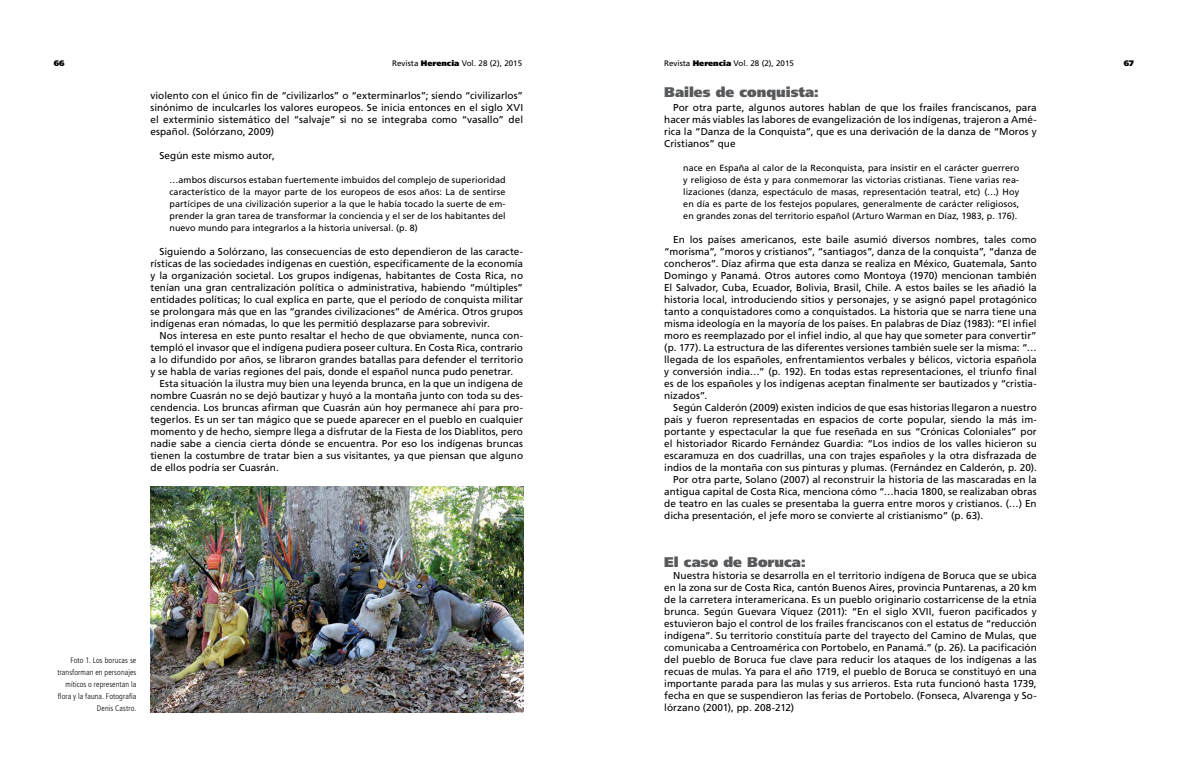
<style>
.page{position:relative;width:1188px;height:774px;background:#fff}
.page>*{position:absolute;margin:0;border:0;box-sizing:border-box;transform-origin:0 0}
.t1{font:900 14px "Frutiger";color:#58595b}
.t2{font:10px/12px "Frutiger";letter-spacing:.005em;color:#000;text-align:justify}
.t3{font:9px/12px "Frutiger";letter-spacing:.005em;color:#000;text-align:justify}
.t4{font:300 condensed 8px/12px "Frutiger";letter-spacing:.01em;color:#000;text-align:right}
.t5{font:8px "Frutiger";color:#000}
.t6{font:900 8px "Frutiger";color:#000}
.s1{font-weight:900}
</style>
<div class="page">
<img style="left:151px;top:487px;width:372px;height:226px">
<p class="t6" style="left:54px;top:58px;width:12px">66</p>
<p class="t5" style="left:392px;top:58px;width:131px">Revista <span class="s1">Herencia</span> Vol. 28 (2), 2015</p>
<p class="t5" style="left:664px;top:58px;width:131px">Revista <span class="s1">Herencia</span> Vol. 28 (2), 2015</p>
<p class="t6" style="left:1124px;top:58px;width:12px">67</p>
<p class="t2" style="left:150px;top:89px;width:374px">violento con el único fin de “civilizarlos” o “exterminarlos”; siendo “civilizarlos” sinónimo de inculcarles los valores europeos. Se inicia entonces en el siglo XVI el exterminio sistemático del “salvaje” si no se integraba como “vasallo” del español. (Solórzano, 2009)</p>
<p class="t2" style="left:159px;top:149px;width:117px">Según este mismo autor,</p>
<p class="t3" style="left:169px;top:174px;width:338px">…ambos discursos estaban fuertemente imbuidos del complejo de superioridad característico de la mayor parte de los europeos de esos años: La de sentirse partícipes de una civilización superior a la que le había tocado la suerte de em&shy;prender la gran tarea de transformar la conciencia y el ser de los habitantes del nuevo mundo para integrarlos a la historia universal. (p. 8)</p>
<p class="t2" style="left:150px;top:245px;width:374px;text-indent:9px">Siguiendo a Solórzano, las consecuencias de esto dependieron de las caracte&shy;rísticas de las sociedades indígenas en cuestión, específicamente de la economía y la organización societal. Los grupos indígenas, habitantes de Costa Rica, no tenían una gran centralización política o administrativa, habiendo “múltiples” entidades políticas; lo cual explica en parte, que el período de conquista militar se prolongara más que en las “grandes civilizaciones” de América. Otros grupos indígenas eran nómadas, lo que les permitió desplazarse para sobrevivir.</p>
<p class="t2" style="left:159px;top:329px;width:365px">Nos interesa en este punto resaltar el hecho de que obviamente, nunca con-</p>
<p class="t2" style="left:150px;top:341px;width:374px">templó el invasor que el indígena pudiera poseer cultura. En Costa Rica, contrario</p>
<p class="t2" style="left:150px;top:353px;width:374px">a lo difundido por años, se libraron grandes batallas para defender el territorio</p>
<p class="t2" style="left:150px;top:365px;width:364px">y se habla de varias regiones del país, donde el español nunca pudo penetrar.</p>
<p class="t2" style="left:159px;top:377px;width:365px">Esta situación la ilustra muy bien una leyenda brunca, en la que un indígena de</p>
<p class="t2" style="left:150px;top:389px;width:374px">nombre Cuasrán no se dejó bautizar y huyó a la montaña junto con toda su des-</p>
<p class="t2" style="left:150px;top:401px;width:374px">cendencia. Los bruncas afirman que Cuasrán aún hoy permanece ahí para pro-</p>
<p class="t2" style="left:150px;top:413px;width:374px">tegerlos. Es un ser tan mágico que se puede aparecer en el pueblo en cualquier</p>
<p class="t2" style="left:150px;top:425px;width:374px">momento y de hecho, siempre llega a disfrutar de la Fiesta de los Diablitos, pero</p>
<p class="t2" style="left:150px;top:437px;width:374px">nadie sabe a ciencia cierta dónde se encuentra. Por eso los indígenas bruncas</p>
<p class="t2" style="left:150px;top:449px;width:374px">tienen la costumbre de tratar bien a sus visitantes, ya que piensan que alguno</p>
<p class="t2" style="left:150px;top:461px;width:130px">de ellos podría ser Cuasrán.</p>
<p class="t4" style="left:57px;top:654px;width:81px">Foto 1. Los borucas se transforman en personajes míticos o representan la flora y la fauna. Fotografía<br>Denis Castro.</p>
<h1 class="t1" style="left:664px;top:84px;width:156px">Bailes de conquista:</h1>
<p class="t2" style="left:664px;top:101px;width:374px;text-indent:9px">Por otra parte, algunos autores hablan de que los frailes franciscanos, para hacer más viables las labores de evangelización de los indígenas, trajeron a Amé&shy;rica la “Danza de la Conquista”, que es una derivación de la danza de “Moros y Cristianos” que</p>
<p class="t3" style="left:683px;top:162px;width:338px">nace en España al calor de la Reconquista, para insistir en el carácter guerrero y religioso de ésta y para conmemorar las victorias cristianas. Tiene varias rea&shy;lizaciones (danza, espectáculo de masas, representación teatral, etc) (…) Hoy en día es parte de los festejos populares, generalmente de carácter religiosos, en grandes zonas del territorio español (Arturo Warman en Díaz, 1983, p. 176).</p>
<p class="t2" style="left:664px;top:233px;width:374px;text-indent:9px">En los países americanos, este baile asumió diversos nombres, tales como “morisma”, “moros y cristianos”, “santiagos”, danza de la conquista”, “danza de concheros”. Díaz afirma que esta danza se realiza en México, Guatemala, Santo Domingo y Panamá. Otros autores como Montoya (1970) mencionan también El Salvador, Cuba, Ecuador, Bolivia, Brasil, Chile. A estos bailes se les añadió la historia local, introduciendo sitios y personajes, y se asignó papel protagónico tanto a conquistadores como a conquistados. La historia que se narra tiene una misma ideología en la mayoría de los países. En palabras de Díaz (1983): “El infiel moro es reemplazado por el infiel indio, al que hay que someter para convertir” (p. 177). La estructura de las diferentes versiones también suele ser la misma: “… llegada de los españoles, enfrentamientos verbales y bélicos, victoria española y conversión india…” (p. 192). En todas estas representaciones, el triunfo final es de los españoles y los indígenas aceptan finalmente ser bautizados y “cristia&shy;nizados”.</p>
<p class="t2" style="left:673px;top:401px;width:365px">Según Calderón (2009) existen indicios de que esas historias llegaron a nuestro</p>
<p class="t2" style="left:664px;top:413px;width:374px">país y fueron representadas en espacios de corte popular, siendo la más im-</p>
<p class="t2" style="left:664px;top:425px;width:374px">portante y espectacular la que fue reseñada en sus “Crónicas Coloniales” por</p>
<p class="t2" style="left:664px;top:437px;width:374px">el historiador Ricardo Fernández Guardia: “Los indios de los valles hicieron su</p>
<p class="t2" style="left:664px;top:449px;width:374px">escaramuza en dos cuadrillas, una con trajes españoles y la otra disfrazada de</p>
<p class="t2" style="left:664px;top:461px;width:374px">indios de la montaña con sus pinturas y plumas. (Fernández en Calderón, p. 20).</p>
<p class="t2" style="left:673px;top:473px;width:365px">Por otra parte, Solano (2007) al reconstruir la historia de las mascaradas en la</p>
<p class="t2" style="left:664px;top:485px;width:374px">antigua capital de Costa Rica, menciona cómo “…hacia 1800, se realizaban obras</p>
<p class="t2" style="left:664px;top:497px;width:374px">de teatro en las cuales se presentaba la guerra entre moros y cristianos. (…) En</p>
<p class="t2" style="left:664px;top:509px;width:320px">dicha presentación, el jefe moro se convierte al cristianismo” (p. 63).</p>
<h1 class="t1" style="left:664px;top:554px;width:143px">El caso de Boruca:</h1>
<p class="t2" style="left:664px;top:569px;width:374px;text-indent:9px">Nuestra historia se desarrolla en el territorio indígena de Boruca que se ubica en la zona sur de Costa Rica, cantón Buenos Aires, provincia Puntarenas, a 20 km de la carretera interamericana. Es un pueblo originario costarricense de la etnia brunca. Según Guevara Víquez (2011): “En el siglo XVII, fueron pacificados y estuvieron bajo el control de los frailes franciscanos con el estatus de “reducción indígena”. Su territorio constituía parte del trayecto del Camino de Mulas, que comunicaba a Centroamérica con Portobelo, en Panamá.” (p. 26). La pacificación del pueblo de Boruca fue clave para reducir los ataques de los indígenas a las recuas de mulas. Ya para el año 1719, el pueblo de Boruca se constituyó en una importante parada para las mulas y sus arrieros. Esta ruta funcionó hasta 1739, fecha en que se suspendieron las ferias de Portobelo. (Fonseca, Alvarenga y So&shy;lórzano (2001), pp. 208-212)</p>
</div>
